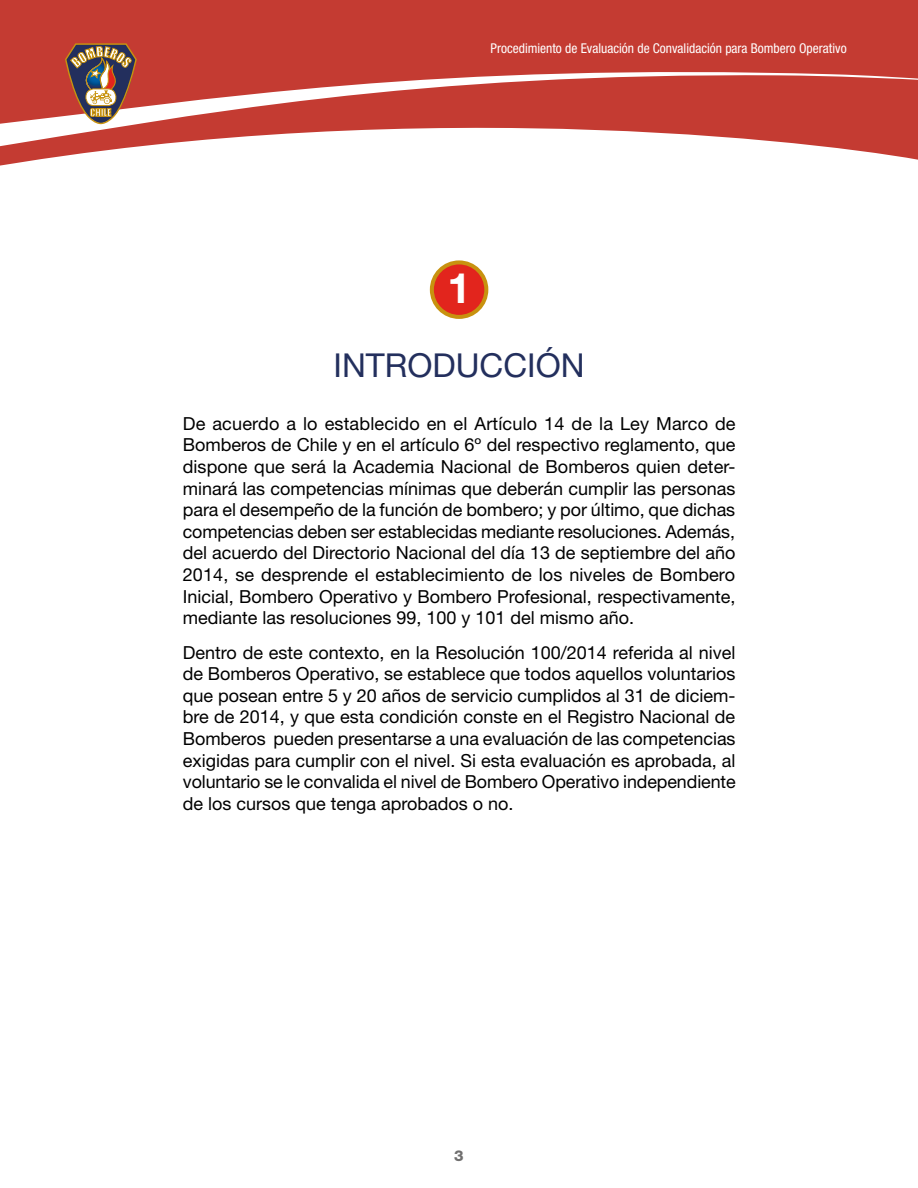
<style>
.page{position:relative;width:918px;height:1188px;background:#fff}
.page>*{position:absolute;margin:0;border:0;box-sizing:border-box;transform-origin:0 0}
.t1{font:700 42px "Helvetica Neue LT Std";color:#fff}
.TXT_PRINCIPAL{font:33px "Helvetica Neue LT Std";color:#232f5d}
.TXT_PRINCIPAL-2{font:18px/21.6px "Helvetica Neue LT Std";color:#000;text-align:justify}
.t2{font:800 15px "Helvetica Neue LT Std";color:#706f6f}
.t3{font:condensed 13.5px "Helvetica Neue LT Std";color:#fff}
</style>
<div class="page">
<svg style="left:0;top:0;width:918px;height:166px;fill:#c43b32"></svg>
<svg style="left:65px;top:43px;width:72px;height:81px"></svg>
<div style="left:432px;top:262px;width:54px;height:55px;background:#e2251d;border-radius:50%"></div>
<div style="left:430px;top:260px;width:58px;height:59px;border:4px solid #c8920f;border-radius:50%"></div>
<p class="t3" style="left:491px;top:40px;width:358px">Procedimiento de Evaluación de Convalidación para Bombero Operativo</p>
<p class="t1" style="left:447px;top:262px;width:25px">1</p>
<p class="TXT_PRINCIPAL" style="left:334px;top:346px;width:253px">INTRODUCCIÓN</p>
<p class="TXT_PRINCIPAL-2" style="left:183px;top:412px;width:554px">De acuerdo a lo establecido en el Artículo 14 de la Ley Marco de Bomberos de Chile y en el artículo 6º del respectivo reglamento, que dispone que será la Academia Nacional de Bomberos quien deter&shy;minará las competencias mínimas que deberán cumplir las personas para el desempeño de la función de bombero; y por último, que dichas competencias deben ser establecidas mediante resoluciones. Además, del acuerdo del Directorio Nacional del día 13 de septiembre del año 2014, se desprende el establecimiento de los niveles de Bombero Inicial, Bombero Operativo y Bombero Profesional, respectivamente, mediante las resoluciones 99, 100 y 101 del mismo año.</p>
<p class="TXT_PRINCIPAL-2" style="left:183px;top:641px;width:554px">Dentro de este contexto, en la Resolución 100/2014 referida al nivel de Bomberos Operativo, se establece que todos aquellos voluntarios que posean entre 5 y 20 años de servicio cumplidos al 31 de diciem&shy;bre de 2014, y que esta condición conste en el Registro Nacional de Bomberos pueden presentarse a una evaluación de las competencias exigidas para cumplir con el nivel. Si esta evaluación es aprobada, al voluntario se le convalida el nivel de Bombero Operativo independiente de los cursos que tenga aprobados o no.</p>
<p class="t2" style="left:454px;top:1146px;width:11px">3</p>
</div>
